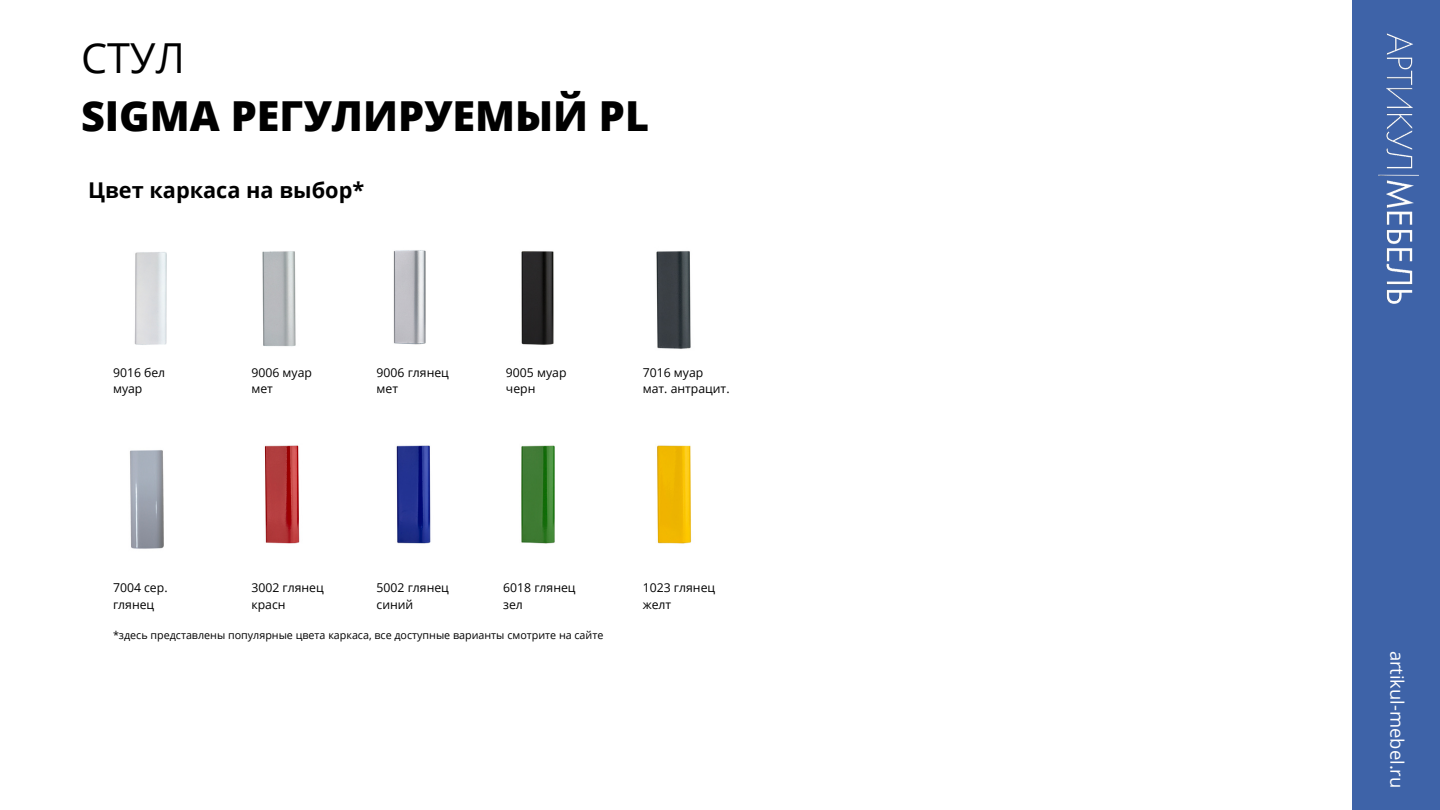
<style>
.page{position:relative;width:1440px;height:810px;background:#fff}
.page>*{position:absolute;margin:0;border:0;box-sizing:border-box;transform-origin:0 0}
.t1{font:800 41.4px "Open Sans";color:#000}
.t2{font:41.4px "Open Sans";color:#000}
.t3{font:700 21.7px "Open Sans";color:#000}
.t4{font:18.4px "Open Sans";color:#fff}
.t5{font:12.2px "Open Sans";color:#000}
.t6{font:10.7px "Open Sans";color:#000}
</style>
<div class="page">
<div style="left:1353px;top:0;width:87px;height:810px;background:#3e63a8"></div>
<img style="left:1378px;top:33px;width:40px;height:271px">
<img style="left:130px;top:450px;width:34px;height:99px">
<img style="left:656px;top:251px;width:35px;height:98px">
<img style="left:521px;top:251px;width:33px;height:94px">
<img style="left:393px;top:250px;width:33px;height:95px">
<img style="left:262px;top:251px;width:34px;height:96px">
<img style="left:134px;top:252px;width:33px;height:93px">
<img style="left:264px;top:445px;width:36px;height:99px">
<img style="left:396px;top:445px;width:35px;height:99px">
<img style="left:521px;top:445px;width:34px;height:99px">
<img style="left:657px;top:445px;width:34px;height:99px">
<p class="t2" style="left:81px;top:29px;width:105px">СТУЛ</p>
<p class="t1" style="left:81px;top:87px;width:570px">SIGMA РЕГУЛИРУЕМЫЙ PL</p>
<p class="t3" style="left:88px;top:175px;width:278px">Цвет каркаса на выбор*</p>
<p class="t5" style="left:113px;top:363px;width:54px">9016 бел</p>
<p class="t5" style="left:113px;top:380px;width:31px">муар</p>
<p class="t5" style="left:251px;top:363px;width:62px">9006 муар</p>
<p class="t5" style="left:251px;top:380px;width:23px">мет</p>
<p class="t5" style="left:377px;top:363px;width:74px">9006 глянец</p>
<p class="t5" style="left:377px;top:380px;width:23px">мет</p>
<p class="t5" style="left:506px;top:363px;width:62px">9005 муар</p>
<p class="t5" style="left:506px;top:380px;width:31px">черн</p>
<p class="t5" style="left:643px;top:363px;width:62px">7016 муар</p>
<p class="t5" style="left:643px;top:380px;width:88px">мат. антрацит.</p>
<p class="t5" style="left:113px;top:579px;width:56px">7004 сер.</p>
<p class="t5" style="left:113px;top:595px;width:43px">глянец</p>
<p class="t5" style="left:251px;top:579px;width:74px">3002 глянец</p>
<p class="t5" style="left:251px;top:595px;width:36px">красн</p>
<p class="t5" style="left:377px;top:579px;width:74px">5002 глянец</p>
<p class="t5" style="left:377px;top:595px;width:38px">синий</p>
<p class="t5" style="left:503px;top:579px;width:74px">6018 глянец</p>
<p class="t5" style="left:503px;top:595px;width:21px">зел</p>
<p class="t5" style="left:643px;top:579px;width:74px">1023 глянец</p>
<p class="t5" style="left:643px;top:595px;width:30px">желт</p>
<p class="t6" style="left:113px;top:628px;width:492px">*здесь представлены популярные цвета каркаса, все доступные варианты смотрите на сайте</p>
<p class="t4" style="left:1410px;top:651px;width:139px;rotate:90deg">artikul-mebel.ru</p>
</div>
